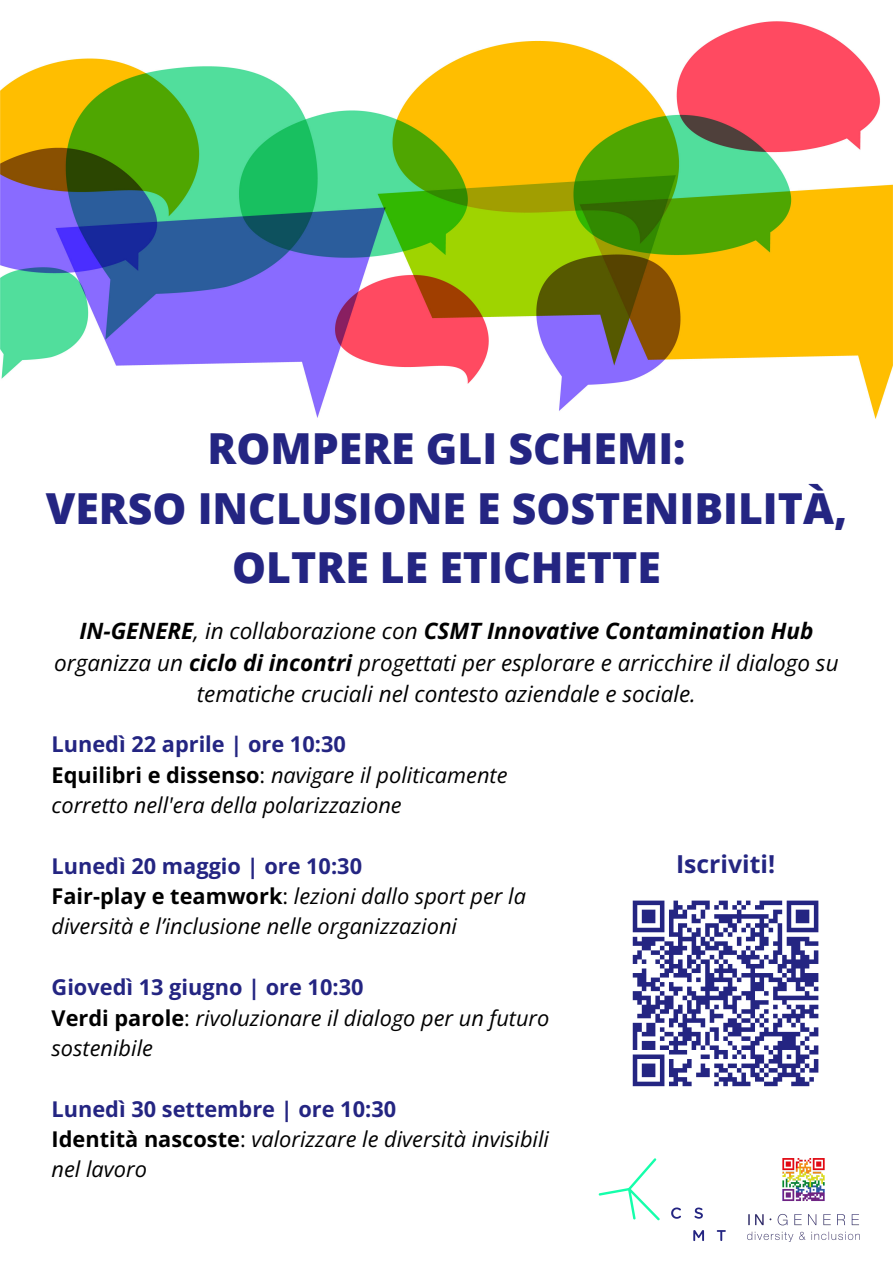
<style>
.page{position:relative;width:893px;height:1263px;background:#fff}
.page>*{position:absolute;margin:0;border:0;box-sizing:border-box;transform-origin:0 0}
.t1{font:800 42.75px/59.6px "Open Sans";color:#242582;text-align:center}
.t2{font:700 24.75px "Open Sans";color:#242582}
.t3{font:italic 22.5px/31.5px "Open Sans";color:#000;text-align:center}
.t4{font:italic 21.75px/30.4px "Open Sans";color:#000}
.t5{font:700 21.75px "Open Sans";color:#242582}
.s1{font-weight:700}
.s2{font-weight:700;font-style:normal}
.s3{font-style:normal}
</style>
<div class="page">
<img style="left:0;top:21px;width:893px;height:398px">
<svg style="left:599px;top:1158px;width:60px;height:62px"></svg>
<svg style="left:671px;top:1207px;width:10px;height:12px"></svg>
<svg style="left:694px;top:1207px;width:9px;height:12px"></svg>
<svg style="left:693px;top:1230px;width:11px;height:11px"></svg>
<svg style="left:717px;top:1230px;width:9px;height:11px"></svg>
<img style="left:747px;top:1158px;width:113px;height:83px">
<svg style="left:632px;top:900px;width:187px;height:187px"></svg>
<h1 class="t1" style="left:46px;top:417px;width:803px">ROMPERE GLI SCHEMI:<br>VERSO INCLUSIONE E SOSTENIBILITÀ,<br>OLTRE LE ETICHETTE</h1>
<p class="t3" style="left:54px;top:614px;width:786px"><span class="s1">IN-GENERE</span>, in collaborazione con <span class="s1">CSMT Innovative Contamination Hub </span>organizza un <span class="s1">ciclo di incontri</span> progettati per esplorare e arricchire il dialogo su tematiche cruciali nel contesto aziendale e sociale.</p>
<p class="t5" style="left:52px;top:729px;width:296px">Lunedì 22 aprile | ore 10:30</p>
<p class="t4" style="left:52px;top:759px;width:457px"><span class="s2">Equilibri e dissenso</span><span class="s3">:</span> navigare il politicamente corretto nell'era della polarizzazione</p>
<p class="t5" style="left:52px;top:850px;width:312px">Lunedì 20 maggio | ore 10:30</p>
<p class="t4" style="left:52px;top:880px;width:476px"><span class="s2">Fair-play e teamwork</span><span class="s3">:</span> lezioni dallo sport per la diversità e l’inclusione nelle organizzazioni</p>
<p class="t5" style="left:52px;top:972px;width:313px">Giovedì 13 giugno | ore 10:30</p>
<p class="t4" style="left:52px;top:1002px;width:499px"><span class="s2">Verdi parole</span><span class="s3">:</span> rivoluzionare il dialogo per un futuro sostenibile</p>
<p class="t2" style="left:676px;top:846px;width:100px">Iscriviti!</p>
<p class="t5" style="left:52px;top:1093px;width:346px">Lunedì 30 settembre | ore 10:30</p>
<h2 class="t4" style="left:52px;top:1123px;width:499px"><span class="s2">Identità nascoste</span><span class="s3">:</span> valorizzare le diversità invisibili nel lavoro</h2>
</div>
